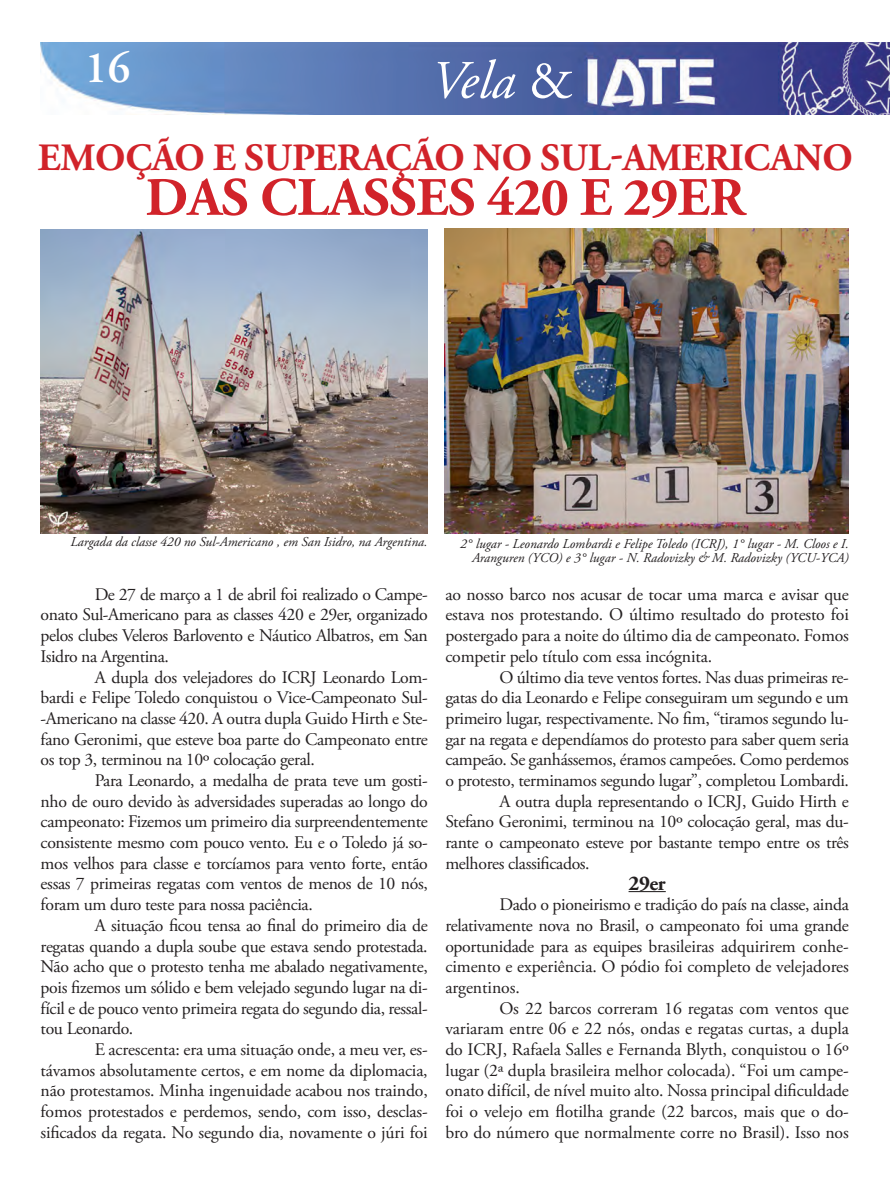
<style>
.page{position:relative;width:890px;height:1190px;background:#fff}
.page>*{position:absolute;margin:0;border:0;box-sizing:border-box;transform-origin:0 0}
.t1{font:700 54px "Adobe Garamond Pro";letter-spacing:-.005em;color:#d1232a}
.t2{font:italic 54px "Adobe Garamond Pro";color:#fff}
.t3{font:600 45px "Adobe Garamond Pro";color:#fff}
.t4{font:700 38.55px "Adobe Garamond Pro";letter-spacing:-.005em;color:#d1232a}
.t5{font:700 21px "Adobe Garamond Pro";color:#231f20}
.t6{font:17.7px/20.7px "Adobe Garamond Pro";letter-spacing:-.02em;color:#231f20;text-align:justify}
.t7{font:italic 13.5px/13.5px "Adobe Garamond Pro";color:#231f20;text-align:right}
.s1{font-style:normal}
</style>
<div class="page">
<img style="left:41px;top:43px;width:849px;height:72px">
<hr style="left:628px;top:891px;width:37px;height:1px;background:#231f20">
<img style="left:445px;top:228px;width:404px;height:305px">
<img style="left:41px;top:230px;width:386px;height:303px">
<h2 class="t3" style="left:85px;top:41px;width:47px">16</h2>
<p class="t2" style="left:430px;top:48px;width:144px">Vela <span class="s1">&amp;</span></p>
<p class="t4" style="left:38px;top:135px;width:816px">EMOÇÃO E SUPERAÇÃO NO SUL-AMERICANO</p>
<p class="t1" style="left:145px;top:166px;width:601px">DAS CLASSES 420 E 29ER</p>
<p class="t7" style="left:70px;top:535px;width:358px">Largada da classe 420 no Sul-Americano , em San Isidro, na Argentina.</p>
<p class="t6" style="left:41px;top:584px;width:388px;text-indent:54px">De 27 de março a 1 de abril foi realizado o Campe&shy;onato Sul-Americano para as classes 420 e 29er, organizado pelos clubes Veleros Barlovento e Náutico Albatros, em San Isidro na Argentina.</p>
<p class="t6" style="left:41px;top:667px;width:388px;text-indent:54px">A dupla dos velejadores do ICRJ Leonardo Lom&shy;bardi e Felipe Toledo conquistou o Vice-Campeonato Sul--Americano na classe 420. A outra dupla Guido Hirth e Ste&shy;fano Geronimi, que esteve boa parte do Campeonato entre os top 3, terminou na 10º colocação geral.</p>
<p class="t6" style="left:41px;top:771px;width:388px;text-indent:54px">Para Leonardo, a medalha de prata teve um gosti&shy;nho de ouro devido às adversidades superadas ao longo do campeonato: Fizemos um primeiro dia surpreendentemente consistente mesmo com pouco vento. Eu e o Toledo já so&shy;mos velhos para classe e torcíamos para vento forte, então essas 7 primeiras regatas com ventos de menos de 10 nós, foram um duro teste para nossa paciência.</p>
<p class="t6" style="left:41px;top:916px;width:388px;text-indent:54px">A situação ficou tensa ao final do primeiro dia de regatas quando a dupla soube que estava sendo protestada.<br>Não acho que o protesto tenha me abalado negativamente, pois fizemos um sólido e bem velejado segundo lugar na di&shy;fícil e de pouco vento primeira regata do segundo dia, ressal&shy;tou Leonardo.</p>
<p class="t6" style="left:41px;top:1040px;width:388px;text-indent:54px">E acrescenta: era uma situação onde, a meu ver, es&shy;távamos absolutamente certos, e em nome da diplomacia, não protestamos. Minha ingenuidade acabou nos traindo, fomos protestados e perdemos, sendo, com isso, desclas&shy;sificados da regata. No segundo dia, novamente o júri foi</p>
<p class="t7" style="left:460px;top:538px;width:390px">2° lugar - Leonardo Lombardi e Felipe Toledo (ICRJ), 1° lugar - M. Cloos e I.<br>Aranguren (YCO) e 3° lugar - N. Radovizky &amp; M. Radovizky (YCU-YCA)</p>
<p class="t6" style="left:445px;top:584px;width:405px">ao nosso barco nos acusar de tocar uma marca e avisar que estava nos protestando. O último resultado do protesto foi postergado para a noite do último dia de campeonato. Fomos competir pelo título com essa incógnita.</p>
<p class="t6" style="left:445px;top:667px;width:405px;text-indent:54px">O último dia teve ventos fortes. Nas duas primeiras re&shy;gatas do dia Leonardo e Felipe conseguiram um segundo e um primeiro lugar, respectivamente. No fim, “tiramos segundo lu&shy;gar na regata e dependíamos do protesto para saber quem seria campeão. Se ganhássemos, éramos campeões. Como perdemos o protesto, terminamos segundo lugar”, completou Lombardi.</p>
<p class="t6" style="left:445px;top:791px;width:405px;text-indent:54px">A outra dupla representando o ICRJ, Guido Hirth e Stefano Geronimi, terminou na 10º colocação geral, mas du&shy;rante o campeonato esteve por bastante tempo entre os três melhores classificados.</p>
<p class="t5" style="left:628px;top:871px;width:39px">29er</p>
<p class="t6" style="left:445px;top:895px;width:405px;text-indent:54px">Dado o pioneirismo e tradição do país na classe, ainda relativamente nova no Brasil, o campeonato foi uma grande oportunidade para as equipes brasileiras adquirirem conhe&shy;cimento e experiência. O pódio foi completo de velejadores argentinos.</p>
<p class="t6" style="left:445px;top:998px;width:405px;text-indent:54px">Os 22 barcos correram 16 regatas com ventos que variaram entre 06 e 22 nós, ondas e regatas curtas, a dupla do ICRJ, Rafaela Salles e Fernanda Blyth, conquistou o 16º lugar (2ª dupla brasileira melhor colocada). “Foi um campe&shy;onato difícil, de nível muito alto. Nossa principal dificuldade foi o velejo em flotilha grande (22 barcos, mais que o do&shy;bro do número que normalmente corre no Brasil). Isso nos</p>
</div>
